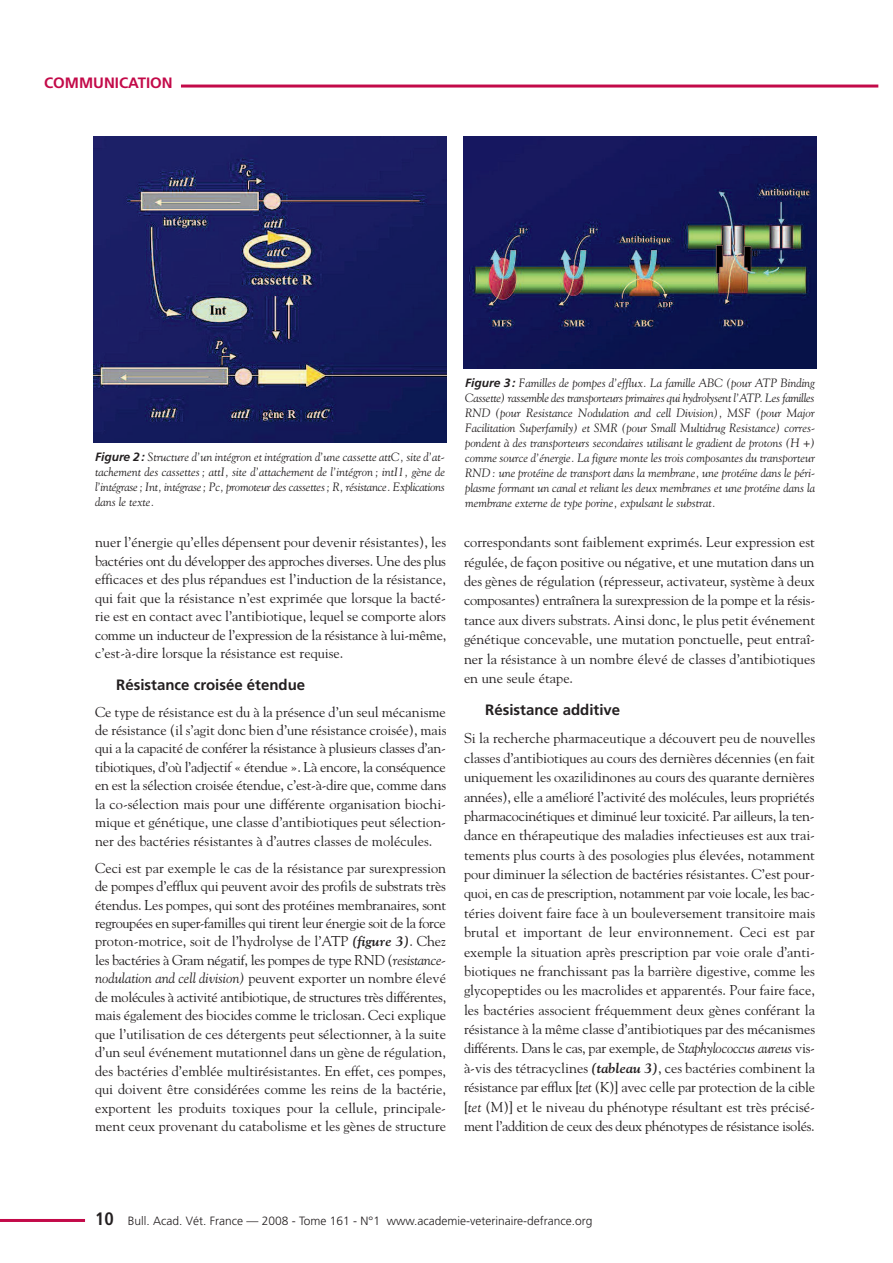
<style>
.page{position:relative;width:893px;height:1263px;background:#fff}
.page>*{position:absolute;margin:0;border:0;box-sizing:border-box;transform-origin:0 0}
.t1{font:700 15px "Frutiger";color:#231f20}
.t2{font:700 15px "Frutiger";color:#c30a49}
.t3{font:14.25px/18.5px "Goudy";color:#231f20;text-align:justify}
.t4{font:italic 12px/15px "Goudy";color:#231f20;text-align:justify}
.t5{font:300 12px "Frutiger";color:#231f20}
.s1{font-family:"Frutiger";font-weight:700}
.s2{font-weight:700;font-style:italic}
.s3{font-style:italic}
.s4{font-weight:700;font-stretch:condensed;font-size:18px}
</style>
<div class="page">
<hr style="left:181px;top:85px;width:697px;height:3px;background:#c30a49">
<hr style="left:0;top:1219px;width:85px;height:3px;background:#c30a49">
<img style="left:94px;top:136px;width:352px;height:306px">
<img style="left:463px;top:136px;width:353px;height:232px">
<p class="t2" style="left:44px;top:76px;width:130px">COMMUNICATION</p>
<p class="t4" style="left:95px;top:450px;width:352px"><span class="s1">Figure 2:</span> Structure d’un intégron et intégration d’une cassette attC, site d’at&shy;tachement des cassettes ; attI, site d’attachement de l’intégron ; intI1, gène de l’intégrase; Int, intégrase; Pc, promoteur des cassettes; R, résistance. Explications dans le texte.</p>
<p class="t3" style="left:95px;top:533px;width:353px">nuer l’énergie qu’elles dépensent pour devenir résistantes), les bactéries ont du développer des approches diverses. Une des plus efficaces et des plus répandues est l’induction de la résistance, qui fait que la résistance n’est exprimée que lorsque la bacté&shy;rie est en contact avec l’antibiotique, lequel se comporte alors comme un inducteur de l’expression de la résistance à lui-même, c’est-à-dire lorsque la résistance est requise.</p>
<p class="t1" style="left:116px;top:678px;width:190px">Résistance croisée étendue</p>
<p class="t3" style="left:95px;top:702px;width:353px">Ce type de résistance est du à la présence d’un seul mécanisme de résistance (il s’agit donc bien d’une résistance croisée), mais qui a la capacité de conférer la résistance à plusieurs classes d’an&shy;tibiotiques, d’où l’adjectif « étendue ». Là encore, la conséquence en est la sélection croisée étendue, c’est-à-dire que, comme dans la co-sélection mais pour une différente organisation biochi&shy;mique et génétique, une classe d’antibiotiques peut sélection&shy;ner des bactéries résistantes à d’autres classes de molécules.</p>
<p class="t3" style="left:95px;top:858px;width:353px">Ceci est par exemple le cas de la résistance par surexpression de pompes d’efflux qui peuvent avoir des profils de substrats très étendus. Les pompes, qui sont des protéines membranaires, sont regroupées en super-familles qui tirent leur énergie soit de la force proton-motrice, soit de l’hydrolyse de l’ATP <span class="s2">(figure 3)</span>. Chez les bactéries à Gram négatif, les pompes de type RND (<span class="s3">resistance&shy;nodulation and cell division)</span> peuvent exporter un nombre élevé de molécules à activité antibiotique, de structures très différentes, mais également des biocides comme le triclosan. Ceci explique que l’utilisation de ces détergents peut sélectionner, à la suite d’un seul événement mutationnel dans un gène de régulation, des bactéries d’emblée multirésistantes. En effet, ces pompes, qui doivent être considérées comme les reins de la bactérie, exportent les produits toxiques pour la cellule, principale&shy;ment ceux provenant du catabolisme et les gènes de structure</p>
<p class="t4" style="left:465px;top:375px;width:352px"><span class="s1">Figure 3 :</span> Familles de pompes d’efflux. La famille ABC (pour ATP Binding Cassette) rassemble des transporteurs primaires qui hydrolysent l’ATP. Les familles RND (pour Resistance Nodulation and cell Division), MSF (pour Major Facilitation Superfamily) et SMR (pour Small Multidrug Resistance) corres&shy;pondent à des transporteurs secondaires utilisant le gradient de protons (H +) comme source d’énergie. La figure monte les trois composantes du transporteur RND : une protéine de transport dans la membrane, une protéine dans le péri&shy;plasme formant un canal et reliant les deux membranes et une protéine dans la membrane externe de type porine, expulsant le substrat.</p>
<p class="t3" style="left:464px;top:533px;width:353px;line-height:19.4px">correspondants sont faiblement exprimés. Leur expression est régulée, de façon positive ou négative, et une mutation dans un des gènes de régulation (répresseur, activateur, système à deux composantes) entraînera la surexpression de la pompe et la résis&shy;tance aux divers substrats. Ainsi donc, le plus petit événement génétique concevable, une mutation ponctuelle, peut entraî&shy;ner la résistance à un nombre élevé de classes d’antibiotiques en une seule étape.</p>
<p class="t1" style="left:485px;top:704px;width:137px">Résistance additive</p>
<p class="t3" style="left:464px;top:729px;width:353px;line-height:19.4px">Si la recherche pharmaceutique a découvert peu de nouvelles classes d’antibiotiques au cours des dernières décennies (en fait uniquement les oxazilidinones au cours des quarante dernières années), elle a amélioré l’activité des molécules, leurs propriétés pharmacocinétiques et diminué leur toxicité. Par ailleurs, la ten&shy;dance en thérapeutique des maladies infectieuses est aux trai&shy;tements plus courts à des posologies plus élevées, notamment pour diminuer la sélection de bactéries résistantes. C’est pour&shy;quoi, en cas de prescription, notamment par voie locale, les bac&shy;téries doivent faire face à un bouleversement transitoire mais brutal et important de leur environnement. Ceci est par exemple la situation après prescription par voie orale d’anti&shy;biotiques ne franchissant pas la barrière digestive, comme les glycopeptides ou les macrolides et apparentés. Pour faire face, les bactéries associent fréquemment deux gènes conférant la résistance à la même classe d’antibiotiques par des mécanismes différents. Dans le cas, par exemple, de <span class="s3">Staphylococcus aureus</span> vis&shy;à-vis des tétracyclines <span class="s2">(tableau 3)</span>, ces bactéries combinent la résistance par efflux [<span class="s3">tet</span> (K)] avec celle par protection de la cible [<span class="s3">tet</span> (M)] et le niveau du phénotype résultant est très précisé&shy;ment l’addition de ceux des deux phénotypes de résistance isolés.</p>
<p class="t5" style="left:95px;top:1216px;width:499px"><span class="s4">10</span> Bull. Acad. Vét. France — 2008 - Tome 161 - N°1 www.academie-veterinaire-defrance.org</p>
</div>
